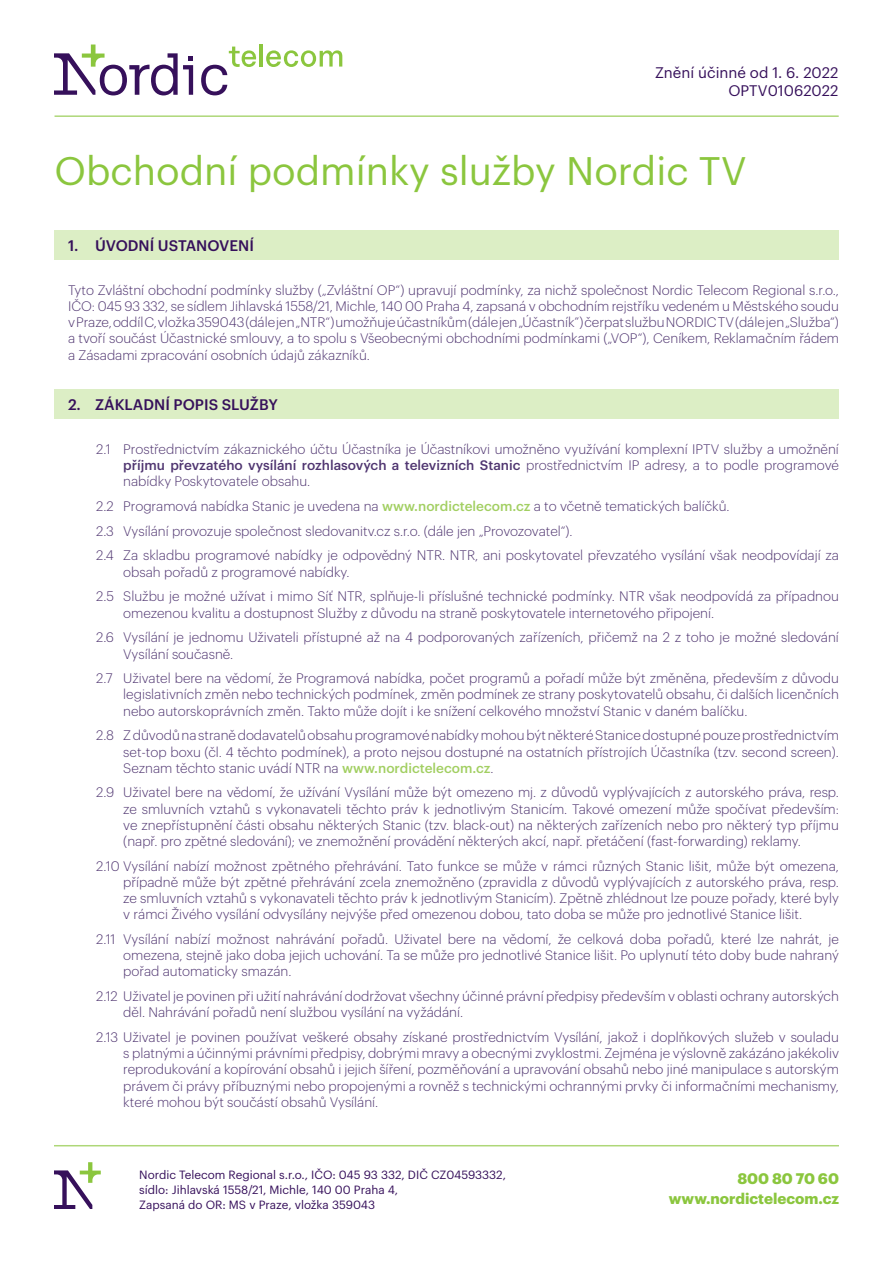
<style>
.page{position:relative;width:893px;height:1263px;background:#fff}
.page>*{position:absolute;margin:0;border:0;box-sizing:border-box;transform-origin:0 0}
.t1{font:39px "Graphik";color:#8bc63e}
.t2{font:500 15px "Graphik";color:#36105b}
.t3{font:15px/18px "Graphik";color:#36105b;text-align:right}
.t4{font:700 15px "Graphik";color:#8bc63e}
.t5{font:300 13.5px/16.2px "Graphik";color:#503671;text-align:justify}
.t6{font:11.7px/15px "Graphik";color:#36105b}
.s1{font-weight:500}
.s2{font-weight:500;color:#a2cf62}
</style>
<div class="page">
<svg style="left:266px;top:50px;width:76px;height:17px"></svg>
<hr style="left:259px;top:44px;width:4px;height:23px;background:#8bc63e">
<svg style="left:54px;top:45px;width:139px;height:50px"></svg>
<svg style="left:201px;top:47px;width:56px;height:48px"></svg>
<hr style="left:55px;top:115px;width:784px;height:2px;background:#8bc63e">
<div style="left:54px;top:230px;width:785px;height:30px;background:#dceec5"></div>
<div style="left:54px;top:389px;width:785px;height:30px;background:#dceec5"></div>
<hr style="left:54px;top:1145px;width:785px;height:1px;background:#8bc63e">
<svg style="left:54px;top:1162px;width:47px;height:47px"></svg>
<p class="t3" style="left:655px;top:62px;width:185px">Znění účinné od 1. 6. 2022<br>OPTV01062022</p>
<h1 class="t1" style="left:55px;top:141px;width:694px">Obchodní podmínky služby Nordic TV</h1>
<p class="t2" style="left:68px;top:234px;width:184px">1. ÚVODNÍ USTANOVENÍ</p>
<p class="t5" style="left:68px;top:281px;width:772px">Tyto Zvláštní obchodní podmínky služby („Zvláštní OP“) upravují podmínky, za nichž společnost Nordic Telecom Regional s.r.o., IČO: 045 93 332, se sídlem Jihlavská 1558/21, Michle, 140 00 Praha 4, zapsaná v obchodním rejstříku vedeném u Městského soudu v Praze, oddíl C, vložka 359043 (dále jen „NTR“) umožňuje účastníkům (dále jen „Účastník”) čerpat službu NORDIC TV (dále jen „Služba“) a tvoří součást Účastnické smlouvy, a to spolu s Všeobecnými obchodními podmínkami („VOP“), Ceníkem, Reklamačním řádem a Zásadami zpracování osobních údajů zákazníků.</p>
<p class="t2" style="left:68px;top:393px;width:211px">2. ZÁKLADNÍ POPIS SLUŽBY</p>
<p class="t5" style="left:123px;top:440px;width:717px;text-indent:-27px">2.1 Prostřednictvím zákaznického účtu Účastníka je Účastníkovi umožněno využívání komplexní IPTV služby a umožnění <span class="s1">příjmu převzatého vysílání rozhlasových a televizních Stanic</span> prostřednictvím IP adresy, a to podle programové nabídky Poskytovatele obsahu.</p>
<p class="t5" style="left:96px;top:493px;width:744px;line-height:24.8px;text-align:left">2.2 Programová nabídka Stanic je uvedena na <span class="s2">www.nordictelecom.cz</span> a to včetně tematických balíčků.<br>2.3 Vysílání provozuje společnost sledovanitv.cz s.r.o. (dále jen „Provozovatel“).<br>2.4 Za skladbu programové nabídky je odpovědný NTR. NTR, ani poskytovatel převzatého vysílání však neodpovídají za</p>
<p class="t5" style="left:96px;top:558px;width:744px;line-height:24.8px;text-indent:27px">obsah pořadů z programové nabídky.<br>2.5 Službu je možné užívat i mimo Síť NTR, splňuje-li příslušné technické podmínky. NTR však neodpovídá za případnou</p>
<p class="t5" style="left:96px;top:599px;width:744px;line-height:24.8px;text-indent:27px">omezenou kvalitu a dostupnost Služby z důvodu na straně poskytovatele internetového připojení.<br>2.6 Vysílání je jednomu Uživateli přístupné až na 4 podporovaných zařízeních, přičemž na 2 z toho je možné sledování</p>
<p class="t5" style="left:96px;top:640px;width:744px;line-height:24.8px;text-indent:27px">Vysílání současně.<br>2.7 Uživatel bere na vědomí, že Programová nabídka, počet programů a pořadí může být změněna, především z důvodu</p>
<p class="t5" style="left:123px;top:685px;width:717px">legislativních změn nebo technických podmínek, změn podmínek ze strany poskytovatelů obsahu, či dalších licenčních nebo autorskoprávních změn. Takto může dojít i ke snížení celkového množství Stanic v daném balíčku.</p>
<p class="t5" style="left:123px;top:726px;width:717px;text-indent:-27px">2.8 Z důvodů na straně dodavatelů obsahu programové nabídky mohou být některé Stanice dostupné pouze prostřednictvím set-top boxu (čl. 4 těchto podmínek), a proto nejsou dostupné na ostatních přístrojích Účastníka (tzv. second screen).<br>Seznam těchto stanic uvádí NTR na <span class="s2">www.nordictelecom.cz</span>.</p>
<p class="t5" style="left:123px;top:783px;width:717px;text-indent:-27px">2.9 Uživatel bere na vědomí, že užívání Vysílání může být omezeno mj. z důvodů vyplývajících z autorského práva, resp. ze smluvních vztahů s vykonavateli těchto práv k jednotlivým Stanicím. Takové omezení může spočívat především: ve znepřístupnění části obsahu některých Stanic (tzv. black-out) na některých zařízeních nebo pro některý typ příjmu (např. pro zpětné sledování); ve znemožnění provádění některých akcí, např. přetáčení (fast-forwarding) reklamy.</p>
<p class="t5" style="left:123px;top:857px;width:717px;text-indent:-27px">2.10 Vysílání nabízí možnost zpětného přehrávání. Tato funkce se může v rámci různých Stanic lišit, může být omezena, případně může být zpětné přehrávání zcela znemožněno (zpravidla z důvodů vyplývajících z autorského práva, resp. ze smluvních vztahů s vykonavateli těchto práv k jednotlivým Stanicím). Zpětně zhlédnout lze pouze pořady, které byly v rámci Živého vysílání odvysílány nejvýše před omezenou dobou, tato doba se může pro jednotlivé Stanice lišit.</p>
<p class="t5" style="left:123px;top:930px;width:717px;text-indent:-27px">2.11 Vysílání nabízí možnost nahrávání pořadů. Uživatel bere na vědomí, že celková doba pořadů, které lze nahrát, je omezena, stejně jako doba jejich uchování. Ta se může pro jednotlivé Stanice lišit. Po uplynutí této doby bude nahraný pořad automaticky smazán.</p>
<p class="t5" style="left:123px;top:987px;width:717px;text-indent:-27px">2.12 Uživatel je povinen při užití nahrávání dodržovat všechny účinné právní předpisy především v oblasti ochrany autorských děl. Nahrávání pořadů není službou vysílání na vyžádání.</p>
<p class="t5" style="left:123px;top:1028px;width:717px;text-indent:-27px">2.13 Uživatel je povinen používat veškeré obsahy získané prostřednictvím Vysílání, jakož i doplňkových služeb v souladu s platnými a účinnými právními předpisy, dobrými mravy a obecnými zvyklostmi. Zejména je výslovně zakázáno jakékoliv reprodukování a kopírování obsahů i jejich šíření, pozměňování a upravování obsahů nebo jiné manipulace s autorským právem či právy příbuznými nebo propojenými a rovněž s technickými ochrannými prvky či informačními mechanismy, které mohou být součástí obsahů Vysílání.</p>
<p class="t6" style="left:139px;top:1166px;width:368px">Nordic Telecom Regional s.r.o., IČO: 045 93 332, DIČ CZ04593332, sídlo: Jihlavská 1558/21, Michle, 140 00 Praha 4,<br>Zapsaná do OR: MS v Praze, vložka 359043</p>
<p class="t4" style="left:737px;top:1167px;width:103px">800 80 70 60</p>
<p class="t4" style="left:669px;top:1187px;width:172px">www.nordictelecom.cz</p>
</div>
